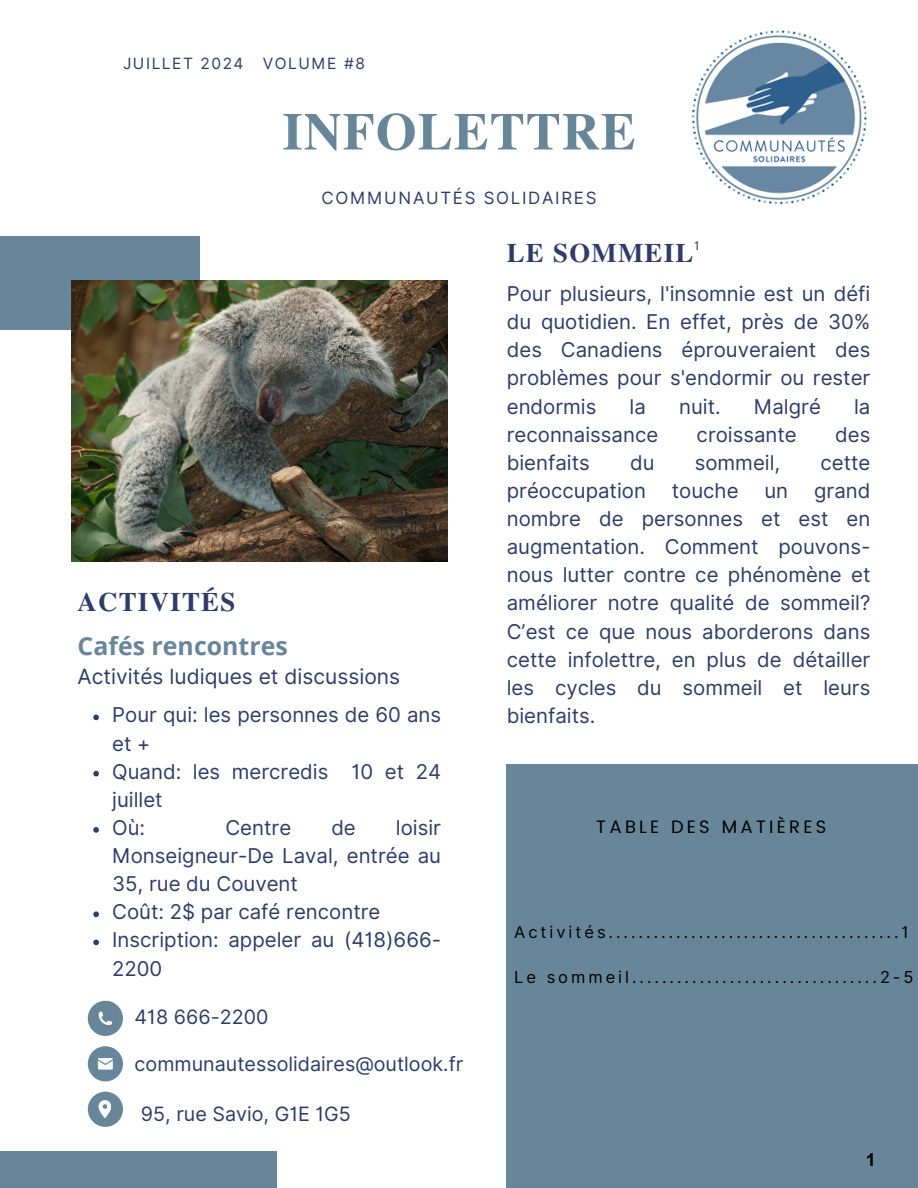
<style>
.page{position:relative;width:918px;height:1188px;background:#fff}
.page>*{position:absolute;margin:0;border:0;box-sizing:border-box;transform-origin:0 0}
.t1{font:700 52.5px "Te X Gyre Termes";letter-spacing:.02em;color:#68869a}
.t2{font:700 26.7px "Te X Gyre Termes";letter-spacing:.05em;color:#2f3b69}
.t3{font:700 24.9px "Open Sans";color:#68869a}
.t4{font:21px "Inter";color:#2f3b69}
.t5{font:20.4px/28.2px "Inter";color:#2f3b69}
.t6{font:19.8px "Inter";color:#2f3b69}
.t7{font:18px "Poppins";letter-spacing:.18em;color:#000}
.t8{font:700 18px "Arial MT Pro";color:#000}
.t9{font:16.95px "Inter";letter-spacing:.1em;color:#2f3b69}
.t10{font:16.5px "Inter";letter-spacing:.18em;color:#000}
.t11{font:15.45px "Inter";letter-spacing:.1em;color:#2f3b69}
.t12{font:12px "Inter";color:#2f3b69}
</style>
<div class="page">
<div style="left:0;top:236px;width:200px;height:94px;background:#68869a"></div>
<div style="left:0;top:1152px;width:277px;height:36px;background:#68869a"></div>
<div style="left:507px;top:764px;width:411px;height:424px;background:#68869a"></div>
<div style="left:88px;top:1001px;width:35px;height:35px;background:#68869a;border-radius:50%"></div>
<svg style="left:99px;top:1012px;width:13px;height:13px"></svg>
<div style="left:88px;top:1046px;width:35px;height:35px;background:#68869a;border-radius:50%"></div>
<svg style="left:98px;top:1058px;width:15px;height:11px"></svg>
<div style="left:88px;top:1092px;width:35px;height:35px;background:#68869a;border-radius:50%"></div>
<svg style="left:99px;top:1100px;width:12px;height:18px"></svg>
<img style="left:691px;top:30px;width:176px;height:175px">
<img style="left:72px;top:280px;width:375px;height:282px">
<svg style="left:93px;top:715px;width:6px;height:5px"></svg>
<svg style="left:93px;top:771px;width:6px;height:5px"></svg>
<svg style="left:93px;top:827px;width:6px;height:6px"></svg>
<svg style="left:93px;top:911px;width:6px;height:6px"></svg>
<svg style="left:93px;top:940px;width:6px;height:5px"></svg>
<p class="t11" style="left:123px;top:54px;width:243px">JUILLET 2024 VOLUME #8</p>
<h4 class="t1" style="left:282px;top:91px;width:355px">INFOLETTRE</h4>
<p class="t9" style="left:321px;top:188px;width:277px">COMMUNAUTÉS SOLIDAIRES</p>
<p class="t2" style="left:78px;top:581px;width:159px">ACTIVITÉS</p>
<p class="t3" style="left:78px;top:628px;width:212px">Cafés rencontres</p>
<h2 class="t4" style="left:78px;top:664px;width:324px">Activités ludiques et discussions</h2>
<h1 class="t5" style="left:112px;top:701px;width:330px">Pour qui: les personnes de 60 ans et +</h1>
<h5 class="t5" style="left:112px;top:757px;width:330px">Quand: les mercredis 10 et 24 juillet</h5>
<p class="t5" style="left:112px;top:813px;width:34px">Où:</p>
<p class="t5" style="left:225px;top:813px;width:67px">Centre</p>
<p class="t5" style="left:331px;top:813px;width:26px">de</p>
<p class="t5" style="left:112px;top:813px;width:330px;text-align:justify;text-indent:284px">loisir Monseigneur-De Laval, entrée au 35, rue du Couvent</p>
<h2 class="t5" style="left:112px;top:898px;width:270px">Coût: 2$ par café rencontre</h2>
<h3 class="t5" style="left:112px;top:926px;width:330px">Inscription: appeler au (418)666-<br>2200</h3>
<p class="t6" style="left:135px;top:1005px;width:135px">418 666-2200</p>
<p class="t6" style="left:135px;top:1052px;width:330px">communautessolidaires@outlook.fr</p>
<p class="t6" style="left:141px;top:1102px;width:211px">95, rue Savio, G1E 1G5</p>
<h5 class="t12" style="left:694px;top:239px;width:7px">1</h5>
<h4 class="t2" style="left:507px;top:232px;width:188px">LE SOMMEIL</h4>
<h4 class="t5" style="left:507px;top:280px;width:365px;text-align:justify">Pour plusieurs, l'insomnie est un défi du quotidien. En effet, près de 30% des Canadiens éprouveraient des problèmes pour s'endormir ou rester endormis</h4>
<h4 class="t5" style="left:630px;top:392px;width:18px">la</h4>
<h4 class="t5" style="left:679px;top:392px;width:43px">nuit.</h4>
<h4 class="t5" style="left:754px;top:392px;width:69px">Malgré</h4>
<h4 class="t5" style="left:854px;top:392px;width:18px">la</h4>
<h4 class="t5" style="left:507px;top:420px;width:153px">reconnaissance</h4>
<h4 class="t5" style="left:697px;top:420px;width:102px">croissante</h4>
<h4 class="t5" style="left:835px;top:420px;width:37px">des</h4>
<h4 class="t5" style="left:507px;top:448px;width:85px">bienfaits</h4>
<h4 class="t5" style="left:630px;top:448px;width:26px">du</h4>
<h4 class="t5" style="left:695px;top:448px;width:87px">sommeil,</h4>
<h4 class="t5" style="left:820px;top:448px;width:51px">cette</h4>
<h4 class="t5" style="left:507px;top:476px;width:141px">préoccupation</h4>
<h4 class="t5" style="left:672px;top:476px;width:68px">touche</h4>
<h4 class="t5" style="left:764px;top:476px;width:25px">un</h4>
<h4 class="t5" style="left:507px;top:476px;width:365px;text-align:justify;text-indent:307px">grand nombre de personnes et est en augmentation. Comment pouvons&shy;nous lutter contre ce phénomène et améliorer notre qualité de sommeil?<br>C’est ce que nous aborderons dans cette infolettre, en plus de détailler les cycles du sommeil et leurs bienfaits.</h4>
<h4 class="t7" style="left:596px;top:817px;width:232px">TABLE DES MATIÈRES</h4>
<p class="t10" style="left:514px;top:922px;width:396px">Activités.......................................1</p>
<h4 class="t10" style="left:514px;top:967px;width:401px">Le sommeil.................................2-5</h4>
<p class="t8" style="left:866px;top:1153px;width:12px">1</p>
</div>
